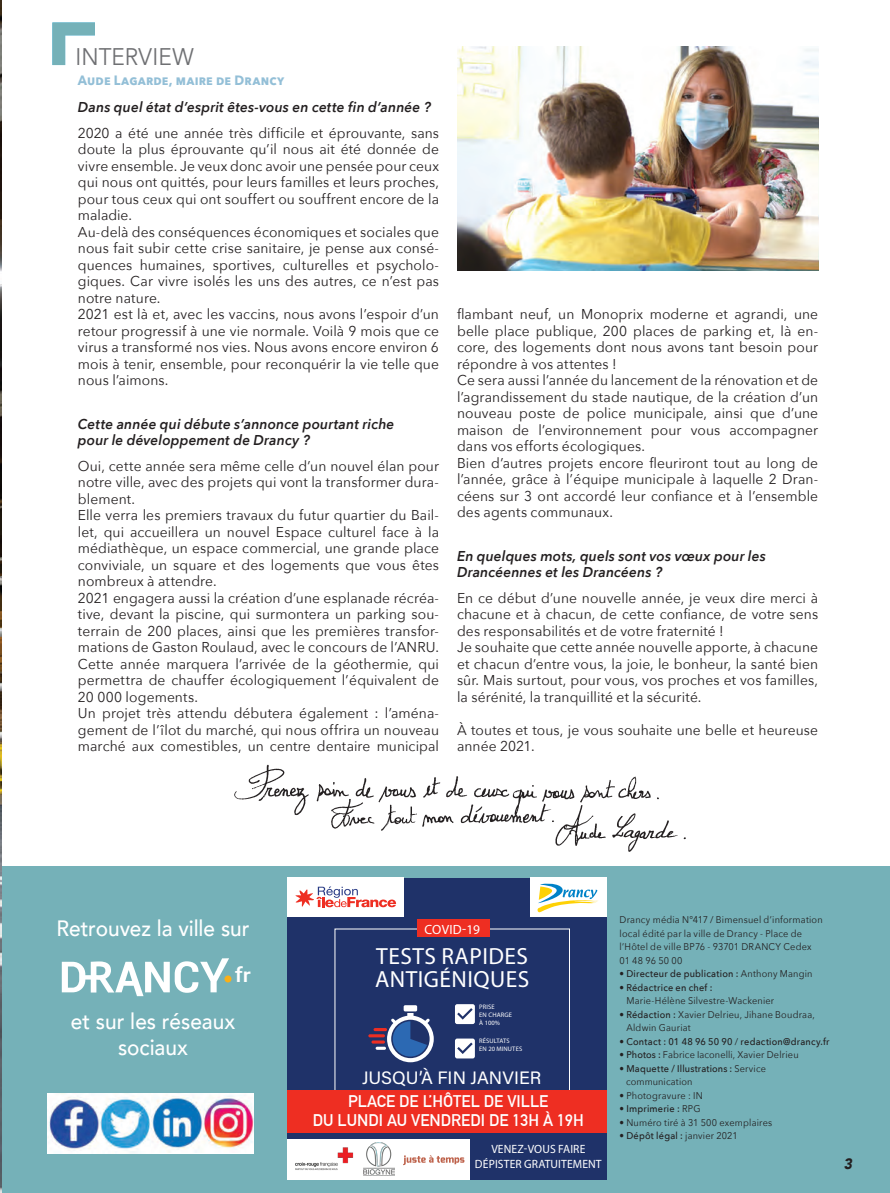
<style>
.page{position:relative;width:890px;height:1193px;background:#fff}
.page>*{position:absolute;margin:0;border:0;box-sizing:border-box;transform-origin:0 0}
.t1{font:24px "Avenir Next";color:#6f7073;scale:.94 1}
.t2{font:23.4px/23.4px "Myriad Pro";letter-spacing:.02em;color:#fff}
.t3{font:500 22.2px/26.5px "Avenir";color:#fff;text-align:center;scale:.94 1}
.t4{font:500 20.7px "Roboto";color:#fff;scale:1.11 1}
.t5{font:18px "Acumin Variable Concept";color:#fff}
.t6{font:700 16.5px/18px "DIN Alternate";color:#fff;text-align:center}
.t7{font:italic 900 15px "Avenir";color:#231f20;scale:.94 1}
.t8{font:14.25px/16.5px "Avenir Next";letter-spacing:.005em;color:#231f20;text-align:justify}
.t9{font:italic 600 14.25px "Avenir Next";letter-spacing:.01em;color:#231f20}
.t10{font:700 13.5px "Avenir Next";letter-spacing:.015em;color:#93bfd7;scale:.94 1}
.t11{font:13.35px "Myriad Pro";letter-spacing:.02em;color:#fff}
.t12{font:12px/15px "Myriad Pro";letter-spacing:.01em;color:#fff;text-align:center}
.t13{font:9.75px/13.5px "Avenir Next";letter-spacing:.02em;color:#231f20;scale:.94 1}
.t14{font:500 9.75px "Avenir Next";letter-spacing:.025em;color:#231f20;scale:.94 1}
.t15{font:6.45px/7.8px "Myriad Pro";letter-spacing:.02em;color:#fff}
.s1{font-size:19.65px}
.s2{font-weight:400}
.s3{font-weight:500}
</style>
<div class="page">
<div style="left:1px;top:866px;width:889px;height:327px;background:#75b1b8"></div>
<img style="left:0;top:2px;width:1px;height:1189px">
<div style="left:287px;top:878px;width:319px;height:302px;background:#1f3269"></div>
<svg style="left:455px;top:1004px;width:20px;height:20px"></svg>
<svg style="left:455px;top:1038px;width:20px;height:20px"></svg>
<div style="left:403px;top:1005px;width:14px;height:6px;background:#fff;border-radius:2px"></div>
<hr style="left:373px;top:1028px;width:14px;height:3px;background:#ee2e22;border-radius:2px">
<svg style="left:371px;top:1040px;width:14px;height:4px"></svg>
<hr style="left:368px;top:1034px;width:17px;height:3px;background:#ee2e22;border-radius:2px">
<svg style="left:375px;top:1013px;width:59px;height:49px"></svg>
<div style="left:287px;top:878px;width:116px;height:39px;background:#fff"></div>
<svg style="left:295px;top:886px;width:101px;height:21px"></svg>
<div style="left:287px;top:1090px;width:319px;height:42px;background:#ee2e22"></div>
<div style="left:417px;top:920px;width:72px;height:17px;background:#ee2e22"></div>
<div style="left:529px;top:878px;width:77px;height:39px;background:#fff"></div>
<svg style="left:537px;top:883px;width:61px;height:30px"></svg>
<div style="left:287px;top:1139px;width:183px;height:41px;background:#fff"></div>
<svg style="left:403px;top:1155px;width:61px;height:10px"></svg>
<img style="left:363px;top:1143px;width:31px;height:33px">
<img style="left:295px;top:1147px;width:59px;height:23px">
<svg style="left:62px;top:958px;width:167px;height:38px"></svg>
<div style="left:224px;top:975px;width:7px;height:7px;background:#faaf18;border-radius:50%"></div>
<img style="left:48px;top:1093px;width:104px;height:61px">
<div style="left:152px;top:1093px;width:101px;height:61px;background:#fff"></div>
<img style="left:152px;top:1095px;width:101px;height:57px">
<img style="left:457px;top:46px;width:361px;height:225px">
<img style="left:234px;top:764px;width:452px;height:88px">
<svg style="left:52px;top:23px;width:43px;height:42px"></svg>
<p class="t1" style="left:76px;top:36px;width:127px">INTERVIEW</p>
<p class="t9" style="left:78px;top:95px;width:354px">Dans quel état d’esprit êtes-vous en cette fin d’année ?</p>
<p class="t8" style="left:78px;top:124px;width:362px">2020 a été une année très difficile et éprouvante, sans doute la plus éprouvante qu’il nous ait été donnée de vivre ensemble. Je veux donc avoir une pensée pour ceux qui nous ont quittés, pour leurs familles et leurs proches, pour tous ceux qui ont souffert ou souffrent encore de la maladie.</p>
<p class="t8" style="left:78px;top:223px;width:362px">Au-delà des conséquences économiques et sociales que nous fait subir cette crise sanitaire, je pense aux consé&shy;quences humaines, sportives, culturelles et psycholo&shy;giques. Car vivre isolés les uns des autres, ce n’est pas notre nature.</p>
<p class="t8" style="left:78px;top:305px;width:362px">2021 est là et, avec les vaccins, nous avons l’espoir d’un retour progressif à une vie normale. Voilà 9 mois que ce virus a transformé nos vies. Nous avons encore environ 6 mois à tenir, ensemble, pour reconquérir la vie telle que nous l’aimons.</p>
<p class="t9" style="left:78px;top:412px;width:318px">Cette année qui débute s’annonce pourtant riche</p>
<p class="t9" style="left:78px;top:428px;width:233px">pour le développement de Drancy ?</p>
<p class="t8" style="left:78px;top:457px;width:362px">Oui, cette année sera même celle d’un nouvel élan pour notre ville, avec des projets qui vont la transformer dura&shy;blement.</p>
<p class="t8" style="left:78px;top:506px;width:362px">Elle verra les premiers travaux du futur quartier du Bail&shy;let, qui accueillera un nouvel Espace culturel face à la médiathèque, un espace commercial, une grande place conviviale, un square et des logements que vous êtes nombreux à attendre.</p>
<p class="t8" style="left:78px;top:589px;width:362px">2021 engagera aussi la création d’une esplanade récréa&shy;tive, devant la piscine, qui surmontera un parking sou&shy;terrain de 200 places, ainsi que les premières transfor&shy;mations de Gaston Roulaud, avec le concours de l’ANRU.</p>
<p class="t8" style="left:78px;top:655px;width:362px">Cette année marquera l’arrivée de la géothermie, qui permettra de chauffer écologiquement l’équivalent de 20 000 logements.</p>
<p class="t8" style="left:78px;top:704px;width:362px">Un projet très attendu débutera également : l’aména&shy;gement de l’îlot du marché, qui nous offrira un nouveau marché aux comestibles, un centre dentaire municipal</p>
<p class="t10" style="left:78px;top:68px;width:221px">Aude Lagarde, maire de Drancy</p>
<p class="t8" style="left:457px;top:305px;width:362px">flambant neuf, un Monoprix moderne et agrandi, une belle place publique, 200 places de parking et, là en&shy;core, des logements dont nous avons tant besoin pour répondre à vos attentes !</p>
<p class="t8" style="left:457px;top:371px;width:362px">Ce sera aussi l’année du lancement de la rénovation et de l’agrandissement du stade nautique, de la création d’un nouveau poste de police municipale, ainsi que d’une maison de l’environnement pour vous accompagner dans vos efforts écologiques.</p>
<p class="t8" style="left:457px;top:454px;width:362px">Bien d’autres projets encore fleuriront tout au long de l’année, grâce à l’équipe municipale à laquelle 2 Dran&shy;céens sur 3 ont accordé leur confiance et à l’ensemble des agents communaux.</p>
<p class="t9" style="left:457px;top:544px;width:310px">En quelques mots, quels sont vos vœux pour les</p>
<p class="t9" style="left:457px;top:560px;width:207px">Drancéennes et les Drancéens ?</p>
<p class="t8" style="left:457px;top:589px;width:362px">En ce début d’une nouvelle année, je veux dire merci à chacune et à chacun, de cette confiance, de votre sens des responsabilités et de votre fraternité !</p>
<p class="t8" style="left:457px;top:638px;width:362px">Je souhaite que cette année nouvelle apporte, à chacune et chacun d’entre vous, la joie, le bonheur, la santé bien sûr. Mais surtout, pour vous, vos proches et vos familles, la sérénité, la tranquillité et la sécurité.</p>
<p class="t8" style="left:457px;top:721px;width:362px">À toutes et tous, je vous souhaite une belle et heureuse année 2021.</p>
<p class="t3" style="left:56px;top:914px;width:207px">Retrouvez la ville sur</p>
<h3 class="t4" style="left:235px;top:961px;width:16px">f<span class="s1">r</span></h3>
<p class="t3" style="left:71px;top:1007px;width:176px">et sur les réseaux sociaux</p>
<p class="t11" style="left:424px;top:921px;width:57px">COVID-19</p>
<p class="t2" style="left:375px;top:944px;width:156px">TESTS RAPIDES<br>ANTIGÉNIQUES</p>
<p class="t15" style="left:479px;top:1003px;width:34px">PRISE<br>EN CHARGE<br>À 100%</p>
<p class="t15" style="left:479px;top:1037px;width:44px">RÉSULTATS<br>EN 20 MINUTES</p>
<p class="t5" style="left:362px;top:1066px;width:181px">JUSQU’À FIN JANVIER</p>
<p class="t6" style="left:313px;top:1092px;width:272px">PLACE DE L’HÔTEL DE VILLE<br>DU LUNDI AU VENDREDI DE 13H À 19H</p>
<p class="t12" style="left:475px;top:1141px;width:128px">VENEZ-VOUS FAIRE<br>DÉPISTER GRATUITEMENT</p>
<p class="t13" style="left:619px;top:913px;width:218px">Drancy média N°417 / Bimensuel d’information local édité par la ville de Drancy - Place de l’Hôtel de ville BP76 - 93701 DRANCY Cedex</p>
<p class="t13" style="left:619px;top:953px;width:68px">01 48 96 50 00</p>
<p class="t14" style="left:619px;top:965px;width:207px"><span class="s2">•</span> Directeur de publication : <span class="s2">Anthony Mangin</span></p>
<p class="t14" style="left:619px;top:979px;width:100px"><span class="s2">•</span> Rédactrice en chef :</p>
<p class="t13" style="left:626px;top:994px;width:159px">Marie-Hélène Silvestre-Wackenier</p>
<p class="t13" style="left:619px;top:1007px;width:209px">• <span class="s3">Rédaction :</span> Xavier Delrieu, Jihane Boudraa,</p>
<p class="t13" style="left:626px;top:1021px;width:70px">Aldwin Gauriat</p>
<p class="t14" style="left:619px;top:1033px;width:225px"><span class="s2">•</span> Contact : 01 48 96 50 90 <span class="s2">/</span> redaction@drancy.fr</p>
<p class="t13" style="left:619px;top:1048px;width:192px">• <span class="s3">Photos :</span> Fabrice Iaconelli, Xavier Delrieu</p>
<p class="t14" style="left:619px;top:1060px;width:157px"><span class="s2">•</span> Maquette / Illustrations : <span class="s2">Service</span></p>
<p class="t13" style="left:626px;top:1075px;width:72px">communication</p>
<p class="t13" style="left:619px;top:1088px;width:90px">• Photogravure : IN</p>
<p class="t14" style="left:619px;top:1101px;width:88px"><span class="s2">•</span> Imprimerie : <span class="s2">RPG</span></p>
<p class="t13" style="left:619px;top:1115px;width:164px">• Numéro tiré à 31 500 exemplaires</p>
<p class="t13" style="left:619px;top:1129px;width:127px">• <span class="s3">Dépôt légal :</span> janvier 2021</p>
<p class="t7" style="left:843px;top:1151px;width:10px">3</p>
</div>
